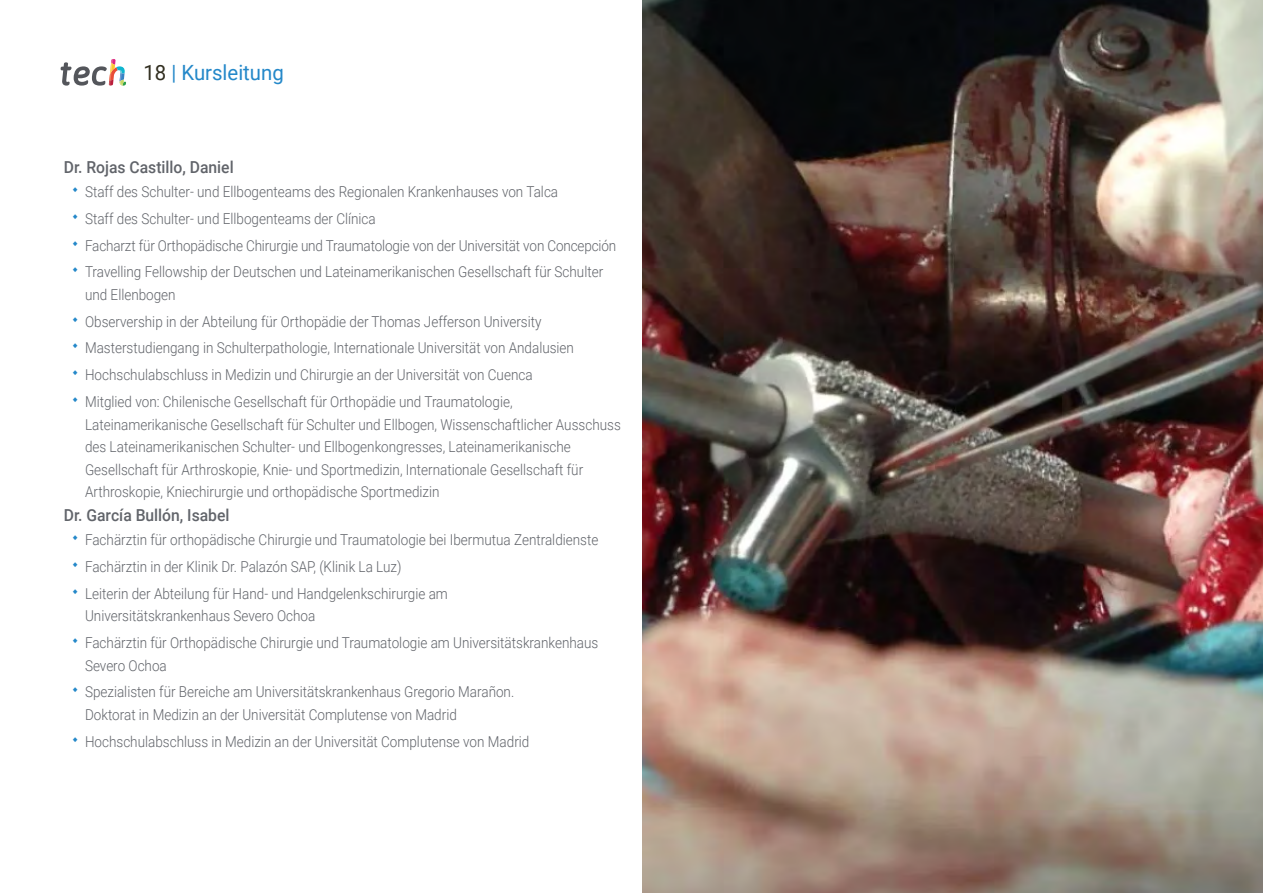
<style>
.page{position:relative;width:1263px;height:893px;background:#fff}
.page>*{position:absolute;margin:0;border:0;box-sizing:border-box;transform-origin:0 0}
.t1{font:21px "Roboto";color:#2488c9}
.t2{font:500 16.5px "Roboto";color:#61646a;scale:.95 1}
.t3{font:300 15px/26.7px "Roboto";color:#61646a;scale:.9 1}
.s1{color:#312e20}
</style>
<div class="page">
<svg style="left:61px;top:59px;width:65px;height:27px"></svg>
<img style="left:642px;top:0;width:621px;height:893px">
<h1 class="t1" style="left:144px;top:57px;width:142px"><span class="s1">18</span> | Kursleitung</h1>
<p class="t2" style="left:64px;top:155px;width:180px">Dr. Rojas Castillo, Daniel</p>
<p class="t3" style="left:85px;top:178px;width:592px">Staff des Schulter- und Ellbogenteams des Regionalen Krankenhauses von Talca<br>Staff des Schulter- und Ellbogenteams der Clínica<br>Facharzt für Orthopädische Chirurgie und Traumatologie von der Universität von Concepción Travelling Fellowship der Deutschen und Lateinamerikanischen Gesellschaft für Schulter</p>
<p class="t3" style="left:85px;top:281px;width:545px">und Ellenbogen<br>Observership in der Abteilung für Orthopädie der Thomas Jefferson University Masterstudiengang in Schulterpathologie, Internationale Universität von Andalusien Hochschulabschluss in Medizin und Chirurgie an der Universität von Cuenca Mitglied von: Chilenische Gesellschaft für Orthopädie und Traumatologie,</p>
<p class="t3" style="left:85px;top:412px;width:597px;line-height:22.5px">Lateinamerikanische Gesellschaft für Schulter und Ellbogen, Wissenschaftlicher Ausschuss des Lateinamerikanischen Schulter- und Ellbogenkongresses, Lateinamerikanische Gesellschaft für Arthroskopie, Knie- und Sportmedizin, Internationale Gesellschaft für Arthroskopie, Kniechirurgie und orthopädische Sportmedizin</p>
<p class="t2" style="left:64px;top:503px;width:176px">Dr. García Bullón, Isabel</p>
<p class="t3" style="left:85px;top:526px;width:572px">Fachärztin für orthopädische Chirurgie und Traumatologie bei Ibermutua Zentraldienste<br>Fachärztin in der Klinik Dr. Palazón SAP, (Klinik La Luz)<br>Leiterin der Abteilung für Hand- und Handgelenkschirurgie am</p>
<p class="t3" style="left:85px;top:602px;width:572px">Universitätskrankenhaus Severo Ochoa<br>Fachärztin für Orthopädische Chirurgie und Traumatologie am Universitätskrankenhaus</p>
<p class="t3" style="left:85px;top:651px;width:478px">Severo Ochoa<br>Spezialisten für Bereiche am Universitätskrankenhaus Gregorio Marañon.</p>
<p class="t3" style="left:85px;top:701px;width:495px">Doktorat in Medizin an der Universität Complutense von Madrid<br>Hochschulabschluss in Medizin an der Universität Complutense von Madrid</p>
</div>
